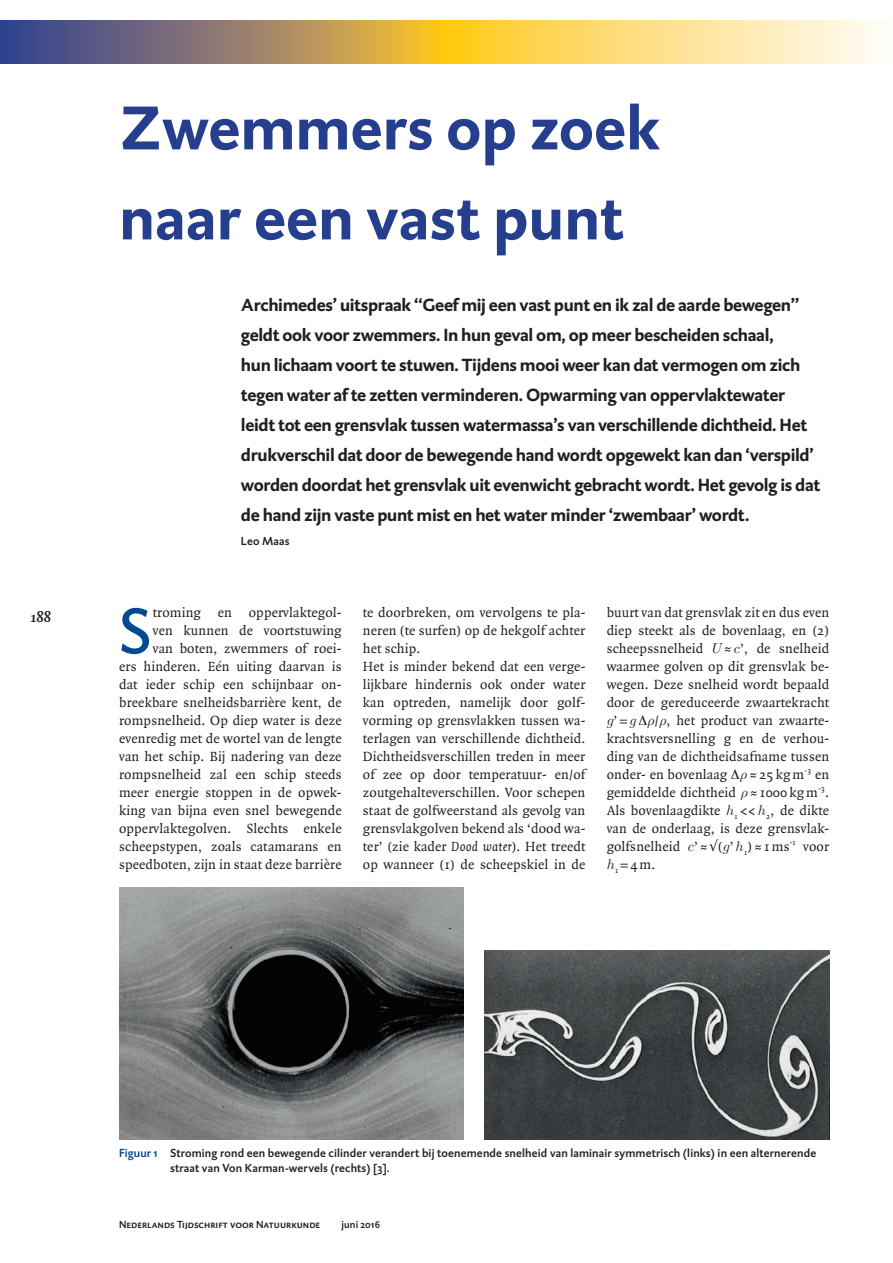
<style>
.page{position:relative;width:893px;height:1263px;background:#fff}
.page>*{position:absolute;margin:0;border:0;box-sizing:border-box;transform-origin:0 0}
.Basis_Tekst{font:66.6px "DTL Caspari ST";color:#014990}
.Kop_Verhaal{font:700 63px/90px "DTL Caspari ST";color:#253f8e}
.Inleiding_Tekst{font:700 18px/30px "DTL Caspari ST";letter-spacing:-.02em;color:#231f20}
.t1{font:italic 700 15px "Quadraat";color:#231f20}
.Basis_Tekst-2{font:14.25px/18px "Quadraat";letter-spacing:.01em;color:#231f20;text-align:justify}
.Bijschrift_foto_s{font:500 12px/14.4px "DTL Caspari ST";letter-spacing:.01em;color:#231f20}
.Inleiding_Tekst-2{font:500 12px "DTL Caspari ST";letter-spacing:.01em;color:#231f20}
.t2{font:500 10.5px "DTL Caspari T Caps";letter-spacing:.005em;color:#231f20}
.t3{font:500 10.5px "DTL Caspari ST";letter-spacing:.01em;color:#231f20}
.s1{font-style:italic}
.s2{font-family:"CMMI10"}
.s3{color:#014990}
</style>
<div class="page">
<svg style="left:0;top:21px;width:879px;height:43px;background:#c7ae78"></svg>
<img style="left:485px;top:951px;width:344px;height:188px">
<img style="left:119px;top:887px;width:344px;height:252px">
<p class="t1" style="left:30px;top:609px;width:22px">188</p>
<p class="Kop_Verhaal" style="left:119px;top:81px;width:542px">Zwemmers op zoek naar een vast punt</p>
<p class="Inleiding_Tekst" style="left:241px;top:290px;width:581px">Archimedes’ uitspraak “Geef mij een vast punt en ik zal de aarde bewegen” geldt ook voor zwemmers. In hun geval om, op meer bescheiden schaal,<br>hun lichaam voort te stuwen. Tijdens mooi weer kan dat vermogen om zich tegen water af te zetten verminderen. Opwarming van oppervlaktewater leidt tot een grensvlak tussen watermassa’s van verschillende dichtheid. Het drukverschil dat door de bewegende hand wordt opgewekt kan dan ‘verspild’ worden doordat het grensvlak uit evenwicht gebracht wordt. Het gevolg is dat de hand zijn vaste punt mist en het water minder ‘zwembaar’ wordt.</p>
<p class="Inleiding_Tekst-2" style="left:241px;top:534px;width:50px">Leo Maas</p>
<p class="Basis_Tekst-2" style="left:119px;top:604px;width:224px;text-align:right">troming en oppervlaktegol-<br>ven kunnen de voortstuwing<br>van boten, zwemmers of roei-<br>ers hinderen. Eén uiting daarvan is dat ieder schip een schijnbaar on&shy;breekbare snelheidsbarrière kent, de rompsnelheid. Op diep water is deze evenredig met de wortel van de lengte van het schip. Bij nadering van deze rompsnelheid zal een schip steeds meer energie stoppen in de opwek&shy;king van bijna even snel bewegende oppervlaktegolven. Slechts enkele scheepstypen, zoals catamarans en speedboten, zijn in staat deze barrière</p>
<p class="Basis_Tekst-2" style="left:363px;top:604px;width:224px">te doorbreken, om vervolgens te pla&shy;neren (te surfen) op de hekgolf achter het schip.</p>
<p class="Basis_Tekst" style="left:119px;top:589px;width:35px">S</p>
<p class="Basis_Tekst-2" style="left:363px;top:658px;width:224px">Het is minder bekend dat een verge&shy;lijkbare hindernis ook onder water kan optreden, namelijk door golf&shy;vorming op grensvlakken tussen wa&shy;terlagen van verschillende dichtheid.<br>Dichtheidsverschillen treden in meer of zee op door temperatuur- en/of zoutgehalteverschillen. Voor schepen staat de golfweerstand als gevolg van grensvlakgolven bekend als ‘dood wa&shy;ter’ (zie kader <span class="s1">Dood water</span>). Het treedt op wanneer (1) de scheepskiel in de</p>
<p class="Basis_Tekst-2" style="left:607px;top:604px;width:224px">buurt van dat grensvlak zit en dus even diep steekt als de bovenlaag, en (2) scheepssnelheid <span class="s2">U</span>≈ <span class="s2">c</span>’, de snelheid waarmee golven op dit grensvlak be&shy;wegen. Deze snelheid wordt bepaald door de gereduceerde zwaartekracht <span class="s2">g</span>’ = <span class="s2">g ρ</span>/<span class="s2">ρ</span>, het product van zwaarte&shy;krachtsversnelling g en de verhou&shy;ding van de dichtheidsafname tussen onder- en bovenlaag <span class="s2">ρ</span> ≈ 25 kg m<sup>-3</sup> en gemiddelde dichtheid <span class="s2">ρ</span> ≈ 1000 kg m<sup>-3</sup>.<br>Als bovenlaagdikte <span class="s2">h</span><sub>1</sub> &lt;&lt; <span class="s2">h</span><sub>2</sub>, de dikte van de onderlaag, is deze grensvlak&shy;golfsnelheid <span class="s2">c</span>’ ≈ √(<span class="s2">g</span>’ <span class="s2">h</span><sub>1</sub>) ≈ 1 ms<sup>-1</sup> voor <span class="s2">h</span><sub>1</sub>=4m.</p>
<p class="Bijschrift_foto_s" style="left:170px;top:1146px;width:648px;text-indent:-51px"><span class="s3">Figuur 1</span> Stroming rond een bewegende cilinder verandert bij toenemende snelheid van laminair symmetrisch (links) in een alternerende straat van Von Karman-wervels (rechts) [3].</p>
<p class="t2" style="left:119px;top:1218px;width:203px">Nederlands Tijdschrift voor Natuurkunde</p>
<p class="t3" style="left:342px;top:1218px;width:40px">juni 2016</p>
</div>
